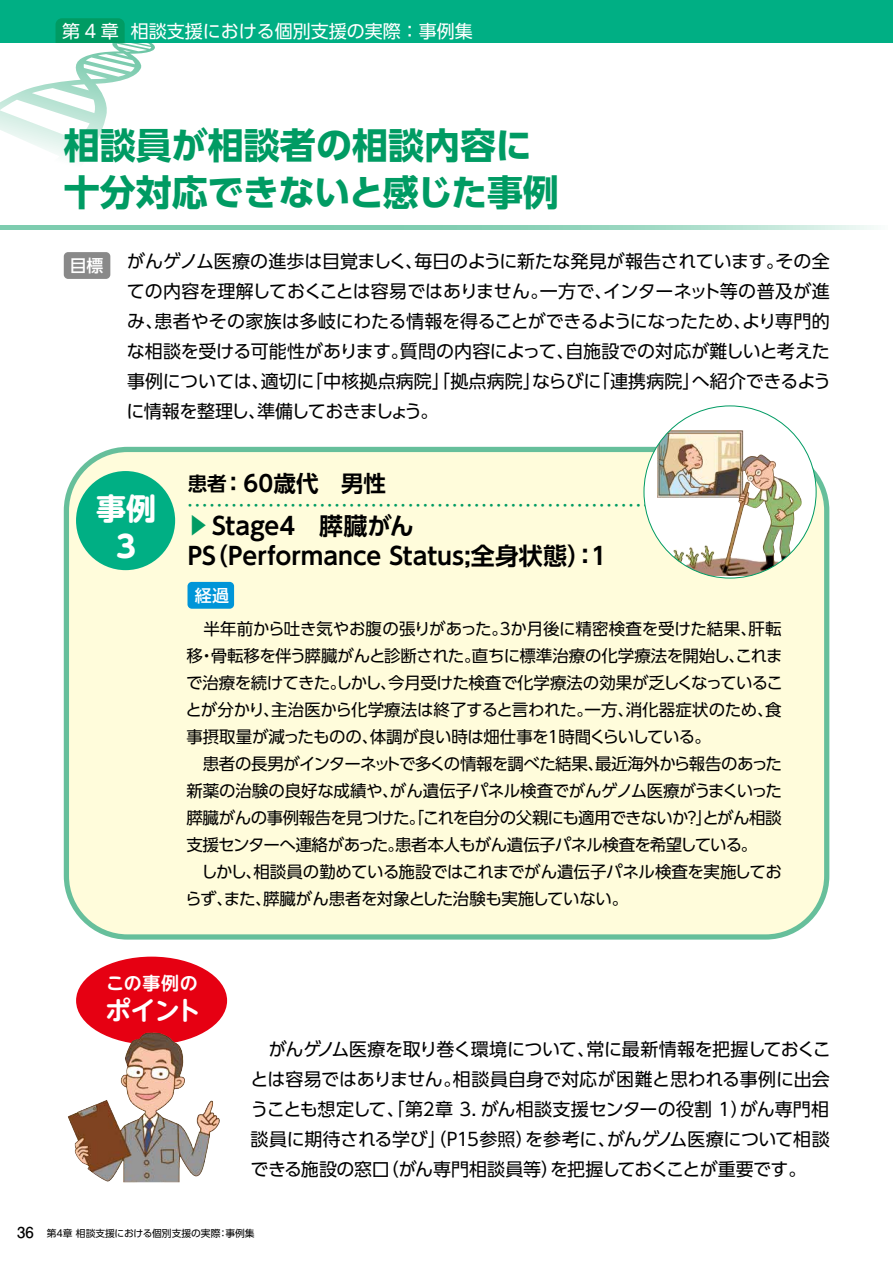
<style>
.page{position:relative;width:893px;height:1263px;background:#fff}
.page>*{position:absolute;margin:0;border:0;box-sizing:border-box;transform-origin:0 0}
.t1{font:700 36px/46.8px "UD Shin Go Pro";color:#009b63}
.t2{font:700 30px/38.2px "UD Shin M Go Pro";color:#fff;text-align:center}
.t3{font:700 25.5px "UD Shin M Go Pro De";color:#fff}
.t4{font:700 24px/29.7px "UD Shin Go Pro De";color:#000}
.t5{font:700 22.5px "UD Shin Go Pro De";color:#000}
.t6{font:700 22.5px "UD Shin Go Pro De";color:#009b63}
.t7{font:18px/30px "UD Shin Go Pro";letter-spacing:-.025em;color:#000;text-align:justify}
.t8{font:18px "UD Shin Go Pro";color:#fff}
.t9{font:700 18px "UD Shin M Go Pro De";letter-spacing:.035em;color:#fff}
.t10{font:500 16.95px "UD Shin Go Pro";color:#fff}
.t11{font:16.5px/27px "UD Shin Go Pro";letter-spacing:-.025em;color:#000}
.t12{font:700 10.5px "UD Shin Go Pro De";color:#009b63}
.t13{font:9.75px "UD Shin Go Pro";color:#000}
.s1{font-size:19.5px}
.s2{font-family:"Futo Go B101 Pro";font-weight:700;font-size:15px}
</style>
<div class="page">
<div style="left:64px;top:447px;width:765px;height:492px;background:#fffcdb"></div>
<div style="left:187px;top:582px;width:47px;height:27px;background:#0095d8;border-radius:4px"></div>
<svg style="left:0;top:225px;width:874px;height:5px;background:#93d4bc"></svg>
<div style="left:76px;top:471px;width:99px;height:99px;background:#00af84;border-radius:50%"></div>
<div style="left:76px;top:957px;width:151px;height:88px;background:#e60012;border-radius:50%"></div>
<img style="left:94px;top:1033px;width:52px;height:97px">
<div style="left:0;top:0;width:893px;height:43px;background:#00af84"></div>
<svg style="left:0;top:18px;width:155px;height:143px"></svg>
<div style="left:64px;top:252px;width:46px;height:27px;background:#898989;border-radius:4px"></div>
<img style="left:644px;top:406px;width:172px;height:172px;border-radius:50%">
<img style="left:657px;top:430px;width:83px;height:132px">
<p class="t8" style="left:85px;top:17px;width:13px">2</p>
<p class="t8" style="left:131px;top:17px;width:253px">ゲノム医療相談支援のプロセス</p>
<p class="t8" style="left:62px;top:17px;width:412px">第 4 章 相談支援における個別支援の実際：事例集</p>
<h1 class="t1" style="left:64px;top:121px;width:497px">相談員が相談者の相談内容に十分対応できないと感じた事例</h1>
<p class="t10" style="left:70px;top:252px;width:35px">目標</p>
<p class="t7" style="left:126px;top:246px;width:706px">がんゲノム医療の進歩は目覚ましく、毎日のように新たな発見が報告されています。その全ての内容を理解しておくことは容易ではありません。一方で、インターネット等の普及が進み、患者やその家族は多岐にわたる情報を得ることができるようになったため、より専門的な相談を受ける可能性があります。質問の内容によって、自施設での対応が難しいと考えた事例については、適切に「中核拠点病院」「拠点病院」ならびに「連携病院」へ紹介できるように情報を整理し、準備しておきましょう。</p>
<h3 class="t5" style="left:188px;top:465px;width:200px"><span class="s1">患者</span>：60歳代　男性</h3>
<h3 class="t6" style="left:216px;top:514px;width:24px;rotate:90deg">▲</h3>
<h2 class="t2" style="left:96px;top:488px;width:62px">事例<br>3</h2>
<p class="t12" style="left:199px;top:500px;width:12px;rotate:90deg">・</p>
<p class="t12" style="left:206px;top:500px;width:12px;rotate:90deg">・</p>
<p class="t12" style="left:213px;top:500px;width:12px;rotate:90deg">・</p>
<p class="t12" style="left:221px;top:500px;width:12px;rotate:90deg">・</p>
<p class="t12" style="left:228px;top:500px;width:12px;rotate:90deg">・</p>
<p class="t12" style="left:235px;top:500px;width:12px;rotate:90deg">・</p>
<p class="t12" style="left:243px;top:500px;width:12px;rotate:90deg">・</p>
<p class="t12" style="left:250px;top:500px;width:12px;rotate:90deg">・</p>
<p class="t12" style="left:257px;top:500px;width:12px;rotate:90deg">・</p>
<p class="t12" style="left:265px;top:500px;width:12px;rotate:90deg">・</p>
<p class="t12" style="left:272px;top:500px;width:12px;rotate:90deg">・</p>
<p class="t12" style="left:280px;top:500px;width:12px;rotate:90deg">・</p>
<p class="t12" style="left:287px;top:500px;width:12px;rotate:90deg">・</p>
<p class="t12" style="left:294px;top:500px;width:12px;rotate:90deg">・</p>
<p class="t12" style="left:302px;top:500px;width:12px;rotate:90deg">・</p>
<p class="t12" style="left:309px;top:500px;width:12px;rotate:90deg">・</p>
<p class="t12" style="left:316px;top:500px;width:12px;rotate:90deg">・</p>
<p class="t12" style="left:324px;top:500px;width:12px;rotate:90deg">・</p>
<p class="t12" style="left:331px;top:500px;width:12px;rotate:90deg">・</p>
<p class="t12" style="left:338px;top:500px;width:12px;rotate:90deg">・</p>
<p class="t12" style="left:346px;top:500px;width:12px;rotate:90deg">・</p>
<p class="t12" style="left:353px;top:500px;width:12px;rotate:90deg">・</p>
<p class="t12" style="left:360px;top:500px;width:12px;rotate:90deg">・</p>
<p class="t12" style="left:368px;top:500px;width:12px;rotate:90deg">・</p>
<p class="t12" style="left:375px;top:500px;width:12px;rotate:90deg">・</p>
<p class="t12" style="left:382px;top:500px;width:12px;rotate:90deg">・</p>
<p class="t12" style="left:390px;top:500px;width:12px;rotate:90deg">・</p>
<p class="t12" style="left:397px;top:500px;width:12px;rotate:90deg">・</p>
<p class="t12" style="left:404px;top:500px;width:12px;rotate:90deg">・</p>
<p class="t12" style="left:412px;top:500px;width:12px;rotate:90deg">・</p>
<p class="t12" style="left:419px;top:500px;width:12px;rotate:90deg">・</p>
<p class="t12" style="left:427px;top:500px;width:12px;rotate:90deg">・</p>
<p class="t12" style="left:434px;top:500px;width:12px;rotate:90deg">・</p>
<p class="t12" style="left:441px;top:500px;width:12px;rotate:90deg">・</p>
<p class="t12" style="left:449px;top:500px;width:12px;rotate:90deg">・</p>
<p class="t12" style="left:456px;top:500px;width:12px;rotate:90deg">・</p>
<p class="t12" style="left:463px;top:500px;width:12px;rotate:90deg">・</p>
<p class="t12" style="left:471px;top:500px;width:12px;rotate:90deg">・</p>
<p class="t12" style="left:478px;top:500px;width:12px;rotate:90deg">・</p>
<p class="t12" style="left:485px;top:500px;width:12px;rotate:90deg">・</p>
<p class="t12" style="left:493px;top:500px;width:12px;rotate:90deg">・</p>
<p class="t12" style="left:500px;top:500px;width:12px;rotate:90deg">・</p>
<p class="t12" style="left:507px;top:500px;width:12px;rotate:90deg">・</p>
<p class="t12" style="left:515px;top:500px;width:12px;rotate:90deg">・</p>
<p class="t12" style="left:522px;top:500px;width:12px;rotate:90deg">・</p>
<p class="t12" style="left:529px;top:500px;width:12px;rotate:90deg">・</p>
<p class="t12" style="left:537px;top:500px;width:12px;rotate:90deg">・</p>
<p class="t12" style="left:544px;top:500px;width:12px;rotate:90deg">・</p>
<p class="t12" style="left:551px;top:500px;width:12px;rotate:90deg">・</p>
<p class="t12" style="left:559px;top:500px;width:12px;rotate:90deg">・</p>
<p class="t12" style="left:566px;top:500px;width:12px;rotate:90deg">・</p>
<p class="t12" style="left:574px;top:500px;width:12px;rotate:90deg">・</p>
<p class="t12" style="left:581px;top:500px;width:12px;rotate:90deg">・</p>
<p class="t12" style="left:588px;top:500px;width:12px;rotate:90deg">・</p>
<p class="t12" style="left:596px;top:500px;width:12px;rotate:90deg">・</p>
<p class="t12" style="left:603px;top:500px;width:12px;rotate:90deg">・</p>
<p class="t12" style="left:610px;top:500px;width:12px;rotate:90deg">・</p>
<p class="t12" style="left:618px;top:500px;width:12px;rotate:90deg">・</p>
<p class="t12" style="left:625px;top:500px;width:12px;rotate:90deg">・</p>
<p class="t12" style="left:632px;top:500px;width:12px;rotate:90deg">・</p>
<p class="t12" style="left:640px;top:500px;width:12px;rotate:90deg">・</p>
<p class="t12" style="left:647px;top:500px;width:12px;rotate:90deg">・</p>
<p class="t12" style="left:654px;top:500px;width:12px;rotate:90deg">・</p>
<h3 class="t4" style="left:188px;top:511px;width:421px;text-indent:24px">Stage4　膵臓がん<br>PS（Performance Status;全身状態）：1</h3>
<p class="t10" style="left:195px;top:582px;width:36px">経過</p>
<p class="t11" style="left:185px;top:615px;width:599px;text-indent:18px">半年前から吐き気やお腹の張りがあった。3か月後に精密検査を受けた結果、肝転移・骨転移を伴う膵臓がんと診断された。直ちに標準治療の化学療法を開始し、これまで治療を続けてきた。しかし、今月受けた検査で化学療法の効果が乏しくなっていることが分かり、主治医から化学療法は終了すると言われた。一方、消化器症状のため、食事摂取量が減ったものの、体調が良い時は畑仕事を1時間くらいしている。<br>　患者の長男がインターネットで多くの情報を調べた結果、最近海外から報告のあった新薬の治験の良好な成績や、がん遺伝子パネル検査でがんゲノム医療がうまくいった膵臓がんの事例報告を見つけた。「これを自分の父親にも適用できないか？」とがん相談支援センターへ連絡があった。患者本人もがん遺伝子パネル検査を希望している。<br>　しかし、相談員の勤めている施設ではこれまでがん遺伝子パネル検査を実施しておらず、また、膵臓がん患者を対象とした治験も実施していない。</p>
<p class="t9" style="left:106px;top:968px;width:93px">この事例の</p>
<h3 class="t3" style="left:106px;top:989px;width:97px">ポイント</h3>
<p class="t7" style="left:250px;top:1033px;width:582px;text-indent:18px">がんゲノム医療を取り巻く環境について、常に最新情報を把握しておくことは容易ではありません。相談員自身で対応が困難と思われる事例に出会うことも想定して、「第2章 3．がん相談支援センターの役割 1）がん専門相談員に期待される学び」（P15参照）を参考に、がんゲノム医療について相談できる施設の窓口（がん専門相談員等）を把握しておくことが重要です。</p>
<p class="t13" style="left:17px;top:1225px;width:239px"><span class="s2">36</span> 第4章 相談支援における個別支援の実際：事例集</p>
</div>
